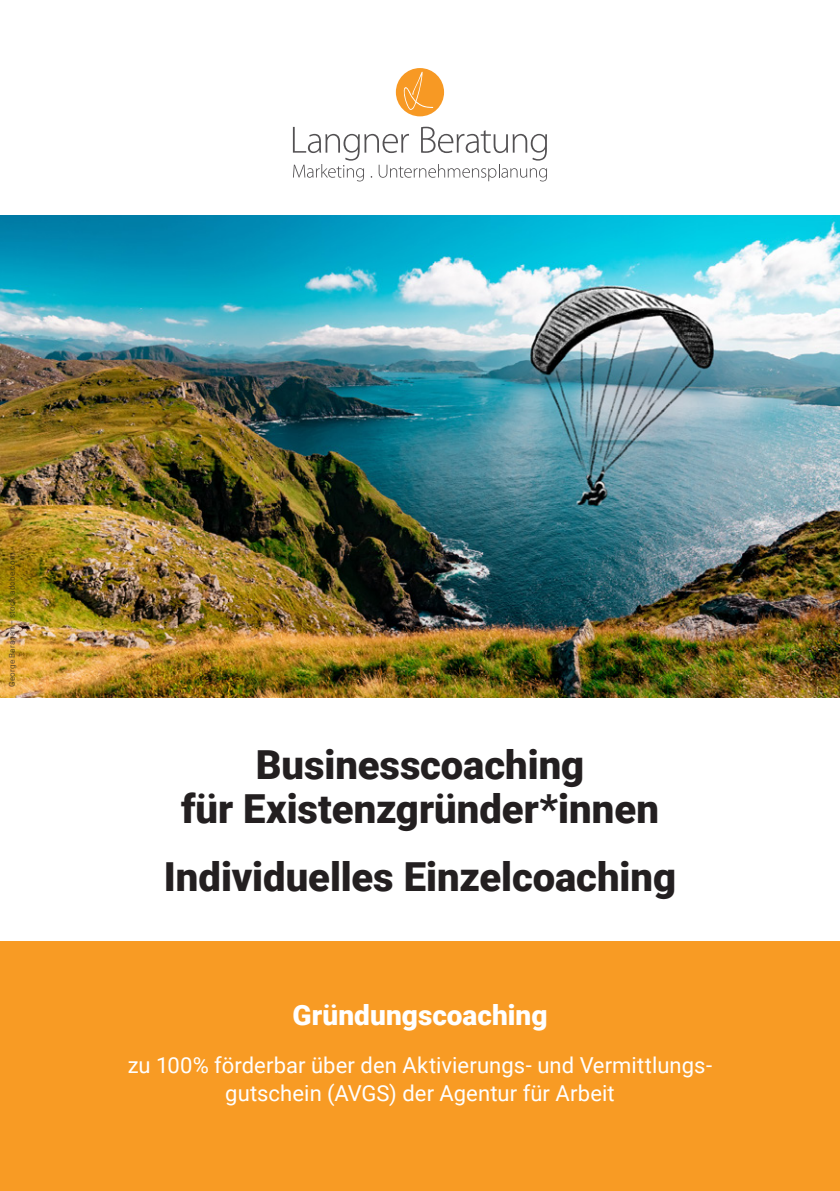
<style>
.page{position:relative;width:840px;height:1191px;background:#fff}
.page>*{position:absolute;margin:0;border:0;box-sizing:border-box;transform-origin:0 0}
.t1{font:900 40px/44px "Roboto";color:#231f20;text-align:center}
.t2{font:900 28px "Roboto";color:#fff}
.t3{font:22px/28px "Roboto";letter-spacing:.005em;color:#fff;text-align:center}
.t4{font:8px "Roboto";letter-spacing:.025em;color:#231f20}
</style>
<div class="page">
<div style="left:1px;top:941px;width:838px;height:250px;background:#f89b24"></div>
<div style="left:395px;top:68px;width:49px;height:48px;background:#f79924;border-radius:50%"></div>
<svg style="left:403px;top:72px;width:30px;height:38px"></svg>
<svg style="left:293px;top:127px;width:253px;height:54px"></svg>
<img style="left:1px;top:215px;width:838px;height:482px">
<p class="t4" style="left:6px;top:687px;width:135px;rotate:-90deg">George Baragan – stock.adobe.com</p>
<h1 class="t1" style="left:181px;top:741px;width:479px">Businesscoaching<br>für Existenzgründer*innen</h1>
<h1 class="t1" style="left:164px;top:853px;width:513px">Individuelles Einzelcoaching</h1>
<p class="t2" style="left:292px;top:995px;width:256px">Gründungscoaching</p>
<p class="t3" style="left:128px;top:1050px;width:585px">zu 100% förderbar über den Aktivierungs- und Vermittlungs&shy;gutschein (AVGS) der Agentur für Arbeit</p>
</div>
